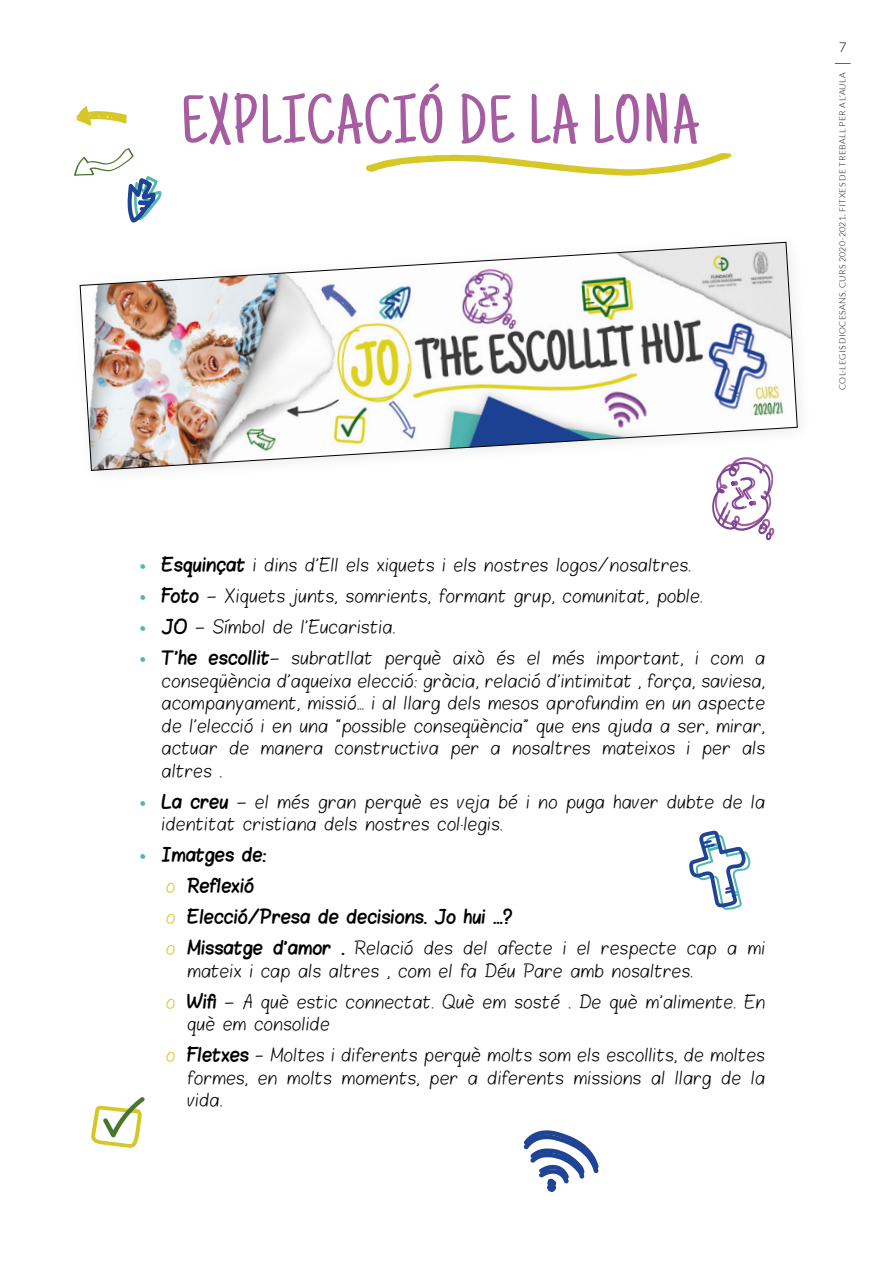
<style>
.page{position:relative;width:893px;height:1263px;background:#fff}
.page>*{position:absolute;margin:0;border:0;box-sizing:border-box;transform-origin:0 0}
.t1{font:69.9px "Just Another Hand";letter-spacing:.03em;color:#a65ca1}
.t2{font:15px/22.5px "Blokletters Balpen";color:#000}
.t3{font:15px/31px "Blokletters Viltstift";color:#000}
.t4{font:300 13.5px "Lato";color:#000}
.t5{font:300 8.7px "Lato";letter-spacing:.045em;color:#000}
.s1{font-family:"Blokletters Viltstift";color:#50b7b1}
.s2{font-family:"Blokletters Viltstift"}
.s3{color:#50b7b1}
.s4{font-family:"Blokletters Balpen";color:#d7c726}
.s5{color:#d7c726}
</style>
<div class="page">
<svg style="left:835px;top:63px;width:15px;height:1px"></svg>
<svg style="left:366px;top:153px;width:366px;height:23px"></svg>
<img style="left:85px;top:242px;width:712px;height:229px">
<svg style="left:77px;top:106px;width:50px;height:20px"></svg>
<img style="left:74px;top:148px;width:89px;height:231px">
<svg style="left:712px;top:457px;width:62px;height:83px"></svg>
<svg style="left:91px;top:1097px;width:54px;height:51px"></svg>
<svg style="left:689px;top:831px;width:62px;height:79px"></svg>
<svg style="left:524px;top:1130px;width:75px;height:62px"></svg>
<h1 class="t1" style="left:181px;top:80px;width:518px">EXPLICACIÓ DE LA LONA</h1>
<p class="t2" style="left:140px;top:555px;width:552px"><span class="s1">•</span> <span class="s2">Esquinçat</span> i dins d’Ell els xiquets i els nostres logos/nosaltres.</p>
<p class="t2" style="left:140px;top:586px;width:564px"><span class="s1">•</span> <span class="s2">Foto</span> – Xiquets junts, somrients, formant grup, comunitat, poble.</p>
<p class="t2" style="left:140px;top:617px;width:257px"><span class="s1">•</span> <span class="s2">JO</span> – Símbol de l’Eucaristia.</p>
<p class="t2" style="left:162px;top:648px;width:605px;text-align:justify;text-indent:-21px"><span class="s1">•</span> <span class="s2">T’he escollit</span>– subratllat perquè això és el més important, i com a conseqüència d’aqueixa elecció: gràcia, relació d’intimitat , força, saviesa, acompanyament, missió… i al llarg dels mesos aprofundim en un aspecte de l’elecció i en una “possible conseqüència” que ens ajuda a ser, mirar, actuar de manera constructiva per a nosaltres mateixos i per als altres .</p>
<p class="t2" style="left:162px;top:791px;width:605px;text-indent:-21px"><span class="s1">•</span> <span class="s2">La creu</span> – el més gran perquè es veja bé i no puga haver dubte de la identitat cristiana dels nostres col·legis.</p>
<p class="t3" style="left:166px;top:840px;width:348px;text-indent:-26px"><span class="s3">•</span> Imatges de:<br><span class="s4">o</span> Reflexió<br><span class="s4">o</span> Elecció/Presa de decisions. Jo hui …?</p>
<p class="t2" style="left:187px;top:938px;width:580px;text-indent:-21px"><span class="s5">o</span> <span class="s2">Missatge d’amor .</span> Relació des del afecte i el respecte cap a mi mateix i cap als altres , com el fa Déu Pare amb nosaltres.</p>
<p class="t2" style="left:187px;top:991px;width:580px;text-indent:-21px"><span class="s5">o</span> <span class="s2">Wifi</span> – A què estic connectat. Què em sosté . De què m’alimente. En què em consolide</p>
<p class="t2" style="left:187px;top:1045px;width:580px;text-align:justify;text-indent:-21px"><span class="s5">o</span> <span class="s2">Fletxes</span> - Moltes i diferents perquè molts som els escollits, de moltes formes, en molts moments, per a diferents missions al llarg de la vida.</p>
<p class="t4" style="left:839px;top:40px;width:9px">7</p>
<p class="t5" style="left:838px;top:390px;width:319px;rotate:-90deg">COL·LEGIS DIOCESANS. CURS 2020-2021. FITXES DE TREBALL PER A L’AULA</p>
</div>
